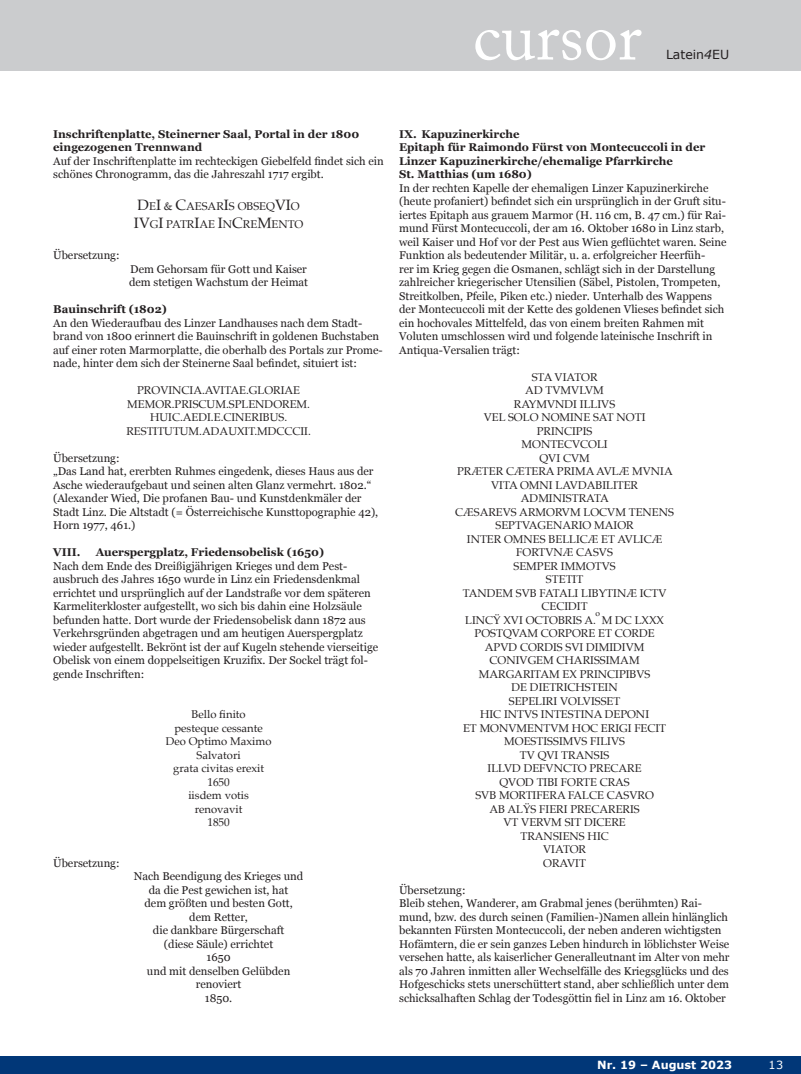
<style>
.page{position:relative;width:801px;height:1074px;background:#fff}
.page>*{position:absolute;margin:0;border:0;box-sizing:border-box;transform-origin:0 0}
.t1{font:68.75px "Adobe Caslon Pro";color:#fff}
.t2{font:12.5px "Verdana";color:#231f20}
.Text_Flusstext{font:11.25px/13.5px "Georgia";color:#231f20}
.Inschriften{font:11.25px "Palatino";color:#231f20}
.Text_Flusstext_fett{font:700 11.25px/13.5px "Georgia";color:#231f20}
.t3{font:700 11.25px "Verdana";color:#fff}
.t4{font:11.25px "Verdana";color:#fff}
.Inschriften-2{font:8.38px "Palatino";color:#231f20}
.s1{font-style:italic}
.s2{font-size:15px}
</style>
<div class="page">
<div style="left:0;top:0;width:801px;height:71px;background:#cbccce"></div>
<div style="left:0;top:1056px;width:801px;height:18px;background:#013778"></div>
<h1 class="t1" style="left:473px;top:-5px;width:170px">cursor</h1>
<p class="t2" style="left:666px;top:47px;width:65px">Latein<span class="s1">4</span>EU</p>
<p class="Text_Flusstext_fett" style="left:53px;top:126px;width:308px">Inschriftenplatte, Steinerner Saal, Portal in der 1800 eingezogenen Trennwand</p>
<p class="Text_Flusstext" style="left:53px;top:153px;width:332px">Auf der Inschriftenplatte im rechteckigen Giebelfeld findet sich ein schönes Chronogramm, das die Jahreszahl 1717 ergibt.</p>
<p class="Inschriften" style="left:138px;top:196px;width:164px"><span class="s2">D</span>E<span class="s2">I</span> &amp; <span class="s2">C</span>AESAR<span class="s2">I</span>S OBSEQ<span class="s2">VI</span>O</p>
<p class="Inschriften" style="left:134px;top:214px;width:171px"><span class="s2">IV</span>G<span class="s2">I</span> PATR<span class="s2">I</span>AE <span class="s2">I</span>N<span class="s2">C</span>RE<span class="s2">M</span>ENTO</p>
<p class="Text_Flusstext" style="left:53px;top:248px;width:68px">Übersetzung:</p>
<p class="Text_Flusstext" style="left:130px;top:261px;width:178px">Dem Gehorsam für Gott und Kaiser</p>
<p class="Text_Flusstext" style="left:129px;top:275px;width:181px">dem stetigen Wachstum der Heimat</p>
<p class="Text_Flusstext_fett" style="left:53px;top:302px;width:115px">Bauinschrift (1802)</p>
<p class="Text_Flusstext" style="left:53px;top:315px;width:331px">An den Wiederaufbau des Linzer Landhauses nach dem Stadt&shy;brand von 1800 erinnert die Bauinschrift in goldenen Buchstaben auf einer roten Marmorplatte, die oberhalb des Portals zur Prome&shy;nade, hinter dem sich der Steinerne Saal befindet, situiert ist:</p>
<p class="Inschriften" style="left:137px;top:381px;width:164px">PROVINCIA.AVITAE.GLORIAE</p>
<p class="Inschriften" style="left:127px;top:394px;width:184px">MEMOR.PRISCUM.SPLENDOREM.</p>
<p class="Inschriften" style="left:150px;top:408px;width:138px">HUIC.AEDI.E.CINERIBUS.</p>
<p class="Inschriften" style="left:126px;top:421px;width:186px">RESTITUTUM.ADAUXIT.MDCCCII.</p>
<p class="Text_Flusstext" style="left:53px;top:450px;width:68px">Übersetzung:</p>
<p class="Text_Flusstext" style="left:53px;top:464px;width:322px">„Das Land hat, ererbten Ruhmes eingedenk, dieses Haus aus der<br>Asche wiederaufgebaut und seinen alten Glanz vermehrt. 1802.“</p>
<p class="Text_Flusstext" style="left:53px;top:491px;width:327px">(Alexander Wied, Die profanen Bau- und Kunstdenkmäler der<br>Stadt Linz. Die Altstadt (= Österreichische Kunsttopographie 42),<br>Horn 1977, 461.)</p>
<p class="Text_Flusstext_fett" style="left:53px;top:545px;width:29px">VIII.</p>
<p class="Text_Flusstext_fett" style="left:96px;top:545px;width:230px">Auerspergplatz, Friedensobelisk (1650)</p>
<p class="Text_Flusstext" style="left:53px;top:558px;width:326px">Nach dem Ende des Dreißigjährigen Krieges und dem Pest&shy;ausbruch des Jahres 1650 wurde in Linz ein Friedensdenkmal errichtet und ursprünglich auf der Landstraße vor dem späteren Karmeliterkloster aufgestellt, wo sich bis dahin eine Holzsäule befunden hatte. Dort wurde der Friedensobelisk dann 1872 aus Verkehrsgründen abgetragen und am heutigen Auerspergplatz wieder aufgestellt. Bekrönt ist der auf Kugeln stehende vierseitige Obelisk von einem doppelseitigen Kruzifix. Der Sockel trägt fol&shy;gende Inschriften:</p>
<p class="Inschriften" style="left:191px;top:705px;width:56px">Bello finito</p>
<p class="Inschriften" style="left:174px;top:718px;width:90px">pesteque cessante</p>
<p class="Inschriften" style="left:166px;top:732px;width:107px">Deo Optimo Maximo</p>
<p class="Inschriften" style="left:196px;top:745px;width:46px">Salvatori</p>
<p class="Inschriften" style="left:173px;top:759px;width:92px">grata civitas erexit</p>
<p class="Inschriften" style="left:207px;top:772px;width:24px">1650</p>
<p class="Inschriften" style="left:188px;top:786px;width:62px">iisdem votis</p>
<p class="Inschriften" style="left:195px;top:799px;width:49px">renovavit</p>
<p class="Inschriften" style="left:207px;top:813px;width:24px">1850</p>
<p class="Text_Flusstext" style="left:53px;top:855px;width:68px">Übersetzung:</p>
<p class="Text_Flusstext" style="left:134px;top:869px;width:171px">Nach Beendigung des Krieges und</p>
<p class="Text_Flusstext" style="left:149px;top:882px;width:141px">da die Pest gewichen ist, hat</p>
<p class="Text_Flusstext" style="left:144px;top:896px;width:150px">dem größten und besten Gott,</p>
<p class="Text_Flusstext" style="left:189px;top:909px;width:60px">dem Retter,</p>
<p class="Text_Flusstext" style="left:153px;top:923px;width:133px">die dankbare Bürgerschaft</p>
<p class="Text_Flusstext" style="left:164px;top:936px;width:111px">(diese Säule) errichtet</p>
<p class="Text_Flusstext" style="left:207px;top:950px;width:26px">1650</p>
<p class="Text_Flusstext" style="left:147px;top:963px;width:145px">und mit denselben Gelübden</p>
<p class="Text_Flusstext" style="left:196px;top:977px;width:47px">renoviert</p>
<p class="Text_Flusstext" style="left:205px;top:990px;width:29px">1850.</p>
<p class="Text_Flusstext_fett" style="left:399px;top:126px;width:122px">IX. Kapuzinerkirche</p>
<p class="Text_Flusstext_fett" style="left:399px;top:140px;width:308px">Epitaph für Raimondo Fürst von Montecuccoli in der<br>Linzer Kapuzinerkirche/ehemalige Pfarrkirche</p>
<p class="Text_Flusstext_fett" style="left:399px;top:167px;width:134px">St. Matthias (um 1680)</p>
<p class="Text_Flusstext" style="left:399px;top:180px;width:329px">In der rechten Kapelle der ehemaligen Linzer Kapuzinerkirche (heute profaniert) befindet sich ein ursprünglich in der Gruft situ&shy;iertes Epitaph aus grauem Marmor (H. 116 cm, B. 47 cm.) für Rai&shy;mund Fürst Montecuccoli, der am 16. Oktober 1680 in Linz starb, weil Kaiser und Hof vor der Pest aus Wien geflüchtet waren. Seine Funktion als bedeutender Militär, u. a. erfolgreicher Heerfüh-<br>rer im Krieg gegen die Osmanen, schlägt sich in der Darstellung zahlreicher kriegerischer Utensilien (Säbel, Pistolen, Trompeten, Streitkolben, Pfeile, Piken etc.) nieder. Unterhalb des Wappens der Montecuccoli mit der Kette des goldenen Vlieses befindet sich ein hochovales Mittelfeld, das von einem breiten Rahmen mit Voluten umschlossen wird und folgende lateinische Inschrift in Antiqua-Versalien trägt:</p>
<p class="Inschriften" style="left:532px;top:367px;width:67px">STA VIATOR</p>
<p class="Inschriften" style="left:525px;top:381px;width:80px">AD TVMVLVM</p>
<p class="Inschriften" style="left:514px;top:394px;width:103px">RAYMVNDI ILLIVS</p>
<p class="Inschriften" style="left:484px;top:408px;width:163px">VEL SOLO NOMINE SAT NOTI</p>
<p class="Inschriften" style="left:537px;top:421px;width:57px">PRINCIPIS</p>
<p class="Inschriften" style="left:521px;top:435px;width:88px">MONTECVCOLI</p>
<p class="Inschriften" style="left:539px;top:448px;width:52px">QVI CVM</p>
<p class="Inschriften" style="left:457px;top:462px;width:217px">PRÆTER CÆTERA PRIMA AVLÆ MVNIA</p>
<p class="Inschriften" style="left:491px;top:475px;width:148px">VITA OMNI LAVDABILITER</p>
<p class="Inschriften" style="left:521px;top:489px;width:90px">ADMINISTRATA</p>
<p class="Inschriften" style="left:455px;top:502px;width:220px">CÆSAREVS ARMORVM LOCVM TENENS</p>
<p class="Inschriften" style="left:495px;top:516px;width:140px">SEPTVAGENARIO MAIOR</p>
<p class="Inschriften" style="left:467px;top:529px;width:197px">INTER OMNES BELLICÆ ET AVLICÆ</p>
<p class="Inschriften" style="left:516px;top:543px;width:98px">FORTVNÆ CASVS</p>
<p class="Inschriften" style="left:513px;top:556px;width:104px">SEMPER IMMOTVS</p>
<p class="Inschriften" style="left:546px;top:570px;width:39px">STETIT</p>
<p class="Inschriften" style="left:463px;top:583px;width:205px">TANDEM SVB FATALI LIBYTINÆ ICTV</p>
<p class="Inschriften" style="left:541px;top:597px;width:48px">CECIDIT</p>
<p class="Inschriften" style="left:465px;top:610px;width:200px">LINCŸ XVI OCTOBRIS A. M DC LXXX</p>
<p class="Inschriften" style="left:474px;top:624px;width:182px">POSTQVAM CORPORE ET CORDE</p>
<p class="Inschriften" style="left:485px;top:637px;width:161px">APVD CORDIS SVI DIMIDIVM</p>
<p class="Inschriften" style="left:489px;top:651px;width:152px">CONIVGEM CHARISSIMAM</p>
<p class="Inschriften" style="left:479px;top:664px;width:173px">MARGARITAM EX PRINCIPIBVS</p>
<p class="Inschriften" style="left:511px;top:678px;width:108px">DE DIETRICHSTEIN</p>
<p class="Inschriften" style="left:509px;top:691px;width:113px">SEPELIRI VOLVISSET</p>
<p class="Inschriften" style="left:480px;top:705px;width:170px">HIC INTVS INTESTINA DEPONI</p>
<p class="Inschriften" style="left:463px;top:718px;width:205px">ET MONVMENTVM HOC ERIGI FECIT</p>
<p class="Inschriften" style="left:504px;top:732px;width:122px">MOESTISSIMVS FILIVS</p>
<p class="Inschriften" style="left:520px;top:745px;width:91px">TV QVI TRANSIS</p>
<p class="Inschriften" style="left:487px;top:759px;width:156px">ILLVD DEFVNCTO PRECARE</p>
<p class="Inschriften" style="left:499px;top:772px;width:132px">QVOD TIBI FORTE CRAS</p>
<p class="Inschriften" style="left:475px;top:786px;width:180px">SVB MORTIFERA FALCE CASVRO</p>
<p class="Inschriften" style="left:489px;top:799px;width:152px">AB ALŸS FIERI PRECARERIS</p>
<p class="Inschriften" style="left:503px;top:813px;width:124px">VT VERVM SIT DICERE</p>
<p class="Inschriften" style="left:520px;top:826px;width:90px">TRANSIENS HIC</p>
<p class="Inschriften" style="left:543px;top:840px;width:44px">VIATOR</p>
<p class="Inschriften" style="left:543px;top:853px;width:44px">ORAVIT</p>
<p class="Text_Flusstext" style="left:399px;top:882px;width:68px">Übersetzung:</p>
<p class="Text_Flusstext" style="left:399px;top:896px;width:332px">Bleib stehen, Wanderer, am Grabmal jenes (berühmten) Rai&shy;mund, bzw. des durch seinen (Familien-)Namen allein hinlänglich bekannten Fürsten Montecuccoli, der neben anderen wichtigsten Hofämtern, die er sein ganzes Leben hindurch in löblichster Weise versehen hatte, als kaiserlicher Generalleutnant im Alter von mehr als 70 Jahren inmitten aller Wechselfälle des Kriegsglücks und des Hofgeschicks stets unerschüttert stand, aber schließlich unter dem schicksalhaften Schlag der Todesgöttin fiel in Linz am 16. Oktober</p>
<p class="Inschriften-2" style="left:595px;top:606px;width:6px">o</p>
<p class="t3" style="left:597px;top:1057px;width:136px">Nr. 19 – August 2023</p>
<p class="t4" style="left:768px;top:1057px;width:16px">13</p>
</div>
